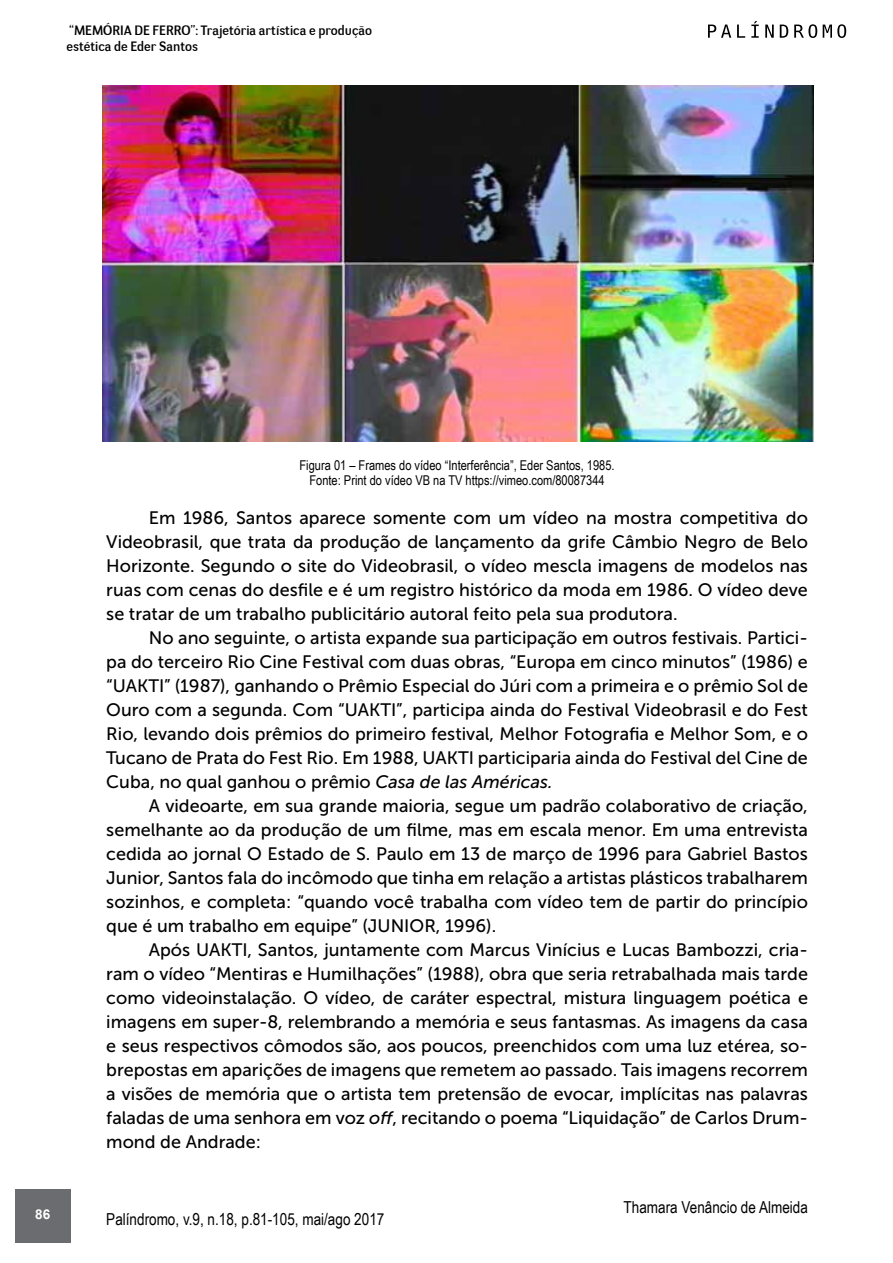
<style>
.page{position:relative;width:893px;height:1263px;background:#fff}
.page>*{position:absolute;margin:0;border:0;box-sizing:border-box;transform-origin:0 0}
.t1{font:18px/24px "Museo Sans 500";color:#000;text-align:justify}
.t2{font:16.5px "Arial Narrow";color:#000}
.t3{font:13.5px/15px "Arial Narrow";color:#000;text-align:center}
.t4{font:13.5px/16.2px "Negotiate Free";color:#000}
.t5{font:700 13.5px "Arial";color:#fff}
.s1{font-style:italic}
</style>
<div class="page">
<div style="left:15px;top:1189px;width:55px;height:53px;background:#6b6c6f"></div>
<svg style="left:708px;top:25px;width:23px;height:13px"></svg>
<svg style="left:737px;top:25px;width:8px;height:13px"></svg>
<svg style="left:751px;top:21px;width:8px;height:17px"></svg>
<svg style="left:765px;top:25px;width:9px;height:13px"></svg>
<svg style="left:780px;top:25px;width:8px;height:13px"></svg>
<svg style="left:794px;top:24px;width:23px;height:14px"></svg>
<svg style="left:823px;top:24px;width:23px;height:14px"></svg>
<img style="left:102px;top:85px;width:712px;height:356px">
<p class="t4" style="left:67px;top:22px;width:307px">“MEMÓRIA DE FERRO”: Trajetória artística e produção estética de Eder Santos</p>
<p class="t5" style="left:35px;top:1205px;width:17px">86</p>
<p class="t3" style="left:300px;top:457px;width:317px">Figura 01 – Frames do vídeo “Interferência”, Eder Santos, 1985.<br>Fonte: Print do vídeo VB na TV https://vimeo.com/80087344</p>
<p class="t1" style="left:106px;top:506px;width:703px;text-indent:43px">Em 1986, Santos aparece somente com um vídeo na mostra competitiva do Videobrasil, que trata da produção de lançamento da grife Câmbio Negro de Belo Horizonte. Segundo o site do Videobrasil, o vídeo mescla imagens de modelos nas ruas com cenas do desfile e é um registro histórico da moda em 1986. O vídeo deve se tratar de um trabalho publicitário autoral feito pela sua produtora.</p>
<p class="t1" style="left:106px;top:626px;width:703px;text-indent:43px">No ano seguinte, o artista expande sua participação em outros festivais. Partici&shy;pa do terceiro Rio Cine Festival com duas obras, “Europa em cinco minutos” (1986) e “UAKTI” (1987), ganhando o Prêmio Especial do Júri com a primeira e o prêmio Sol de Ouro com a segunda. Com “UAKTI”, participa ainda do Festival Videobrasil e do Fest Rio, levando dois prêmios do primeiro festival, Melhor Fotografia e Melhor Som, e o Tucano de Prata do Fest Rio. Em 1988, UAKTI participaria ainda do Festival del Cine de Cuba, no qual ganhou o prêmio <span class="s1">Casa de las Américas.</span></p>
<p class="t1" style="left:106px;top:794px;width:703px;text-indent:43px">A videoarte, em sua grande maioria, segue um padrão colaborativo de criação, semelhante ao da produção de um filme, mas em escala menor. Em uma entrevista cedida ao jornal O Estado de S. Paulo em 13 de março de 1996 para Gabriel Bastos Junior, Santos fala do incômodo que tinha em relação a artistas plásticos trabalharem sozinhos, e completa: “quando você trabalha com vídeo tem de partir do princípio que é um trabalho em equipe” (JUNIOR, 1996).</p>
<p class="t1" style="left:106px;top:938px;width:703px;text-indent:43px">Após UAKTI, Santos, juntamente com Marcus Vinícius e Lucas Bambozzi, cria&shy;ram o vídeo “Mentiras e Humilhações” (1988), obra que seria retrabalhada mais tarde como videoinstalação. O vídeo, de caráter espectral, mistura linguagem poética e imagens em super-8, relembrando a memória e seus fantasmas. As imagens da casa e seus respectivos cômodos são, aos poucos, preenchidos com uma luz etérea, so&shy;brepostas em aparições de imagens que remetem ao passado. Tais imagens recorrem a visões de memória que o artista tem pretensão de evocar, implícitas nas palavras faladas de uma senhora em voz <span class="s1">off</span>, recitando o poema “Liquidação” de Carlos Drum&shy;mond de Andrade:</p>
<p class="t2" style="left:106px;top:1206px;width:280px">Palíndromo, v.9, n.18, p.81-105, mai/ago 2017</p>
<p class="t2" style="left:624px;top:1195px;width:186px">Thamara Venâncio de Almeida</p>
</div>
